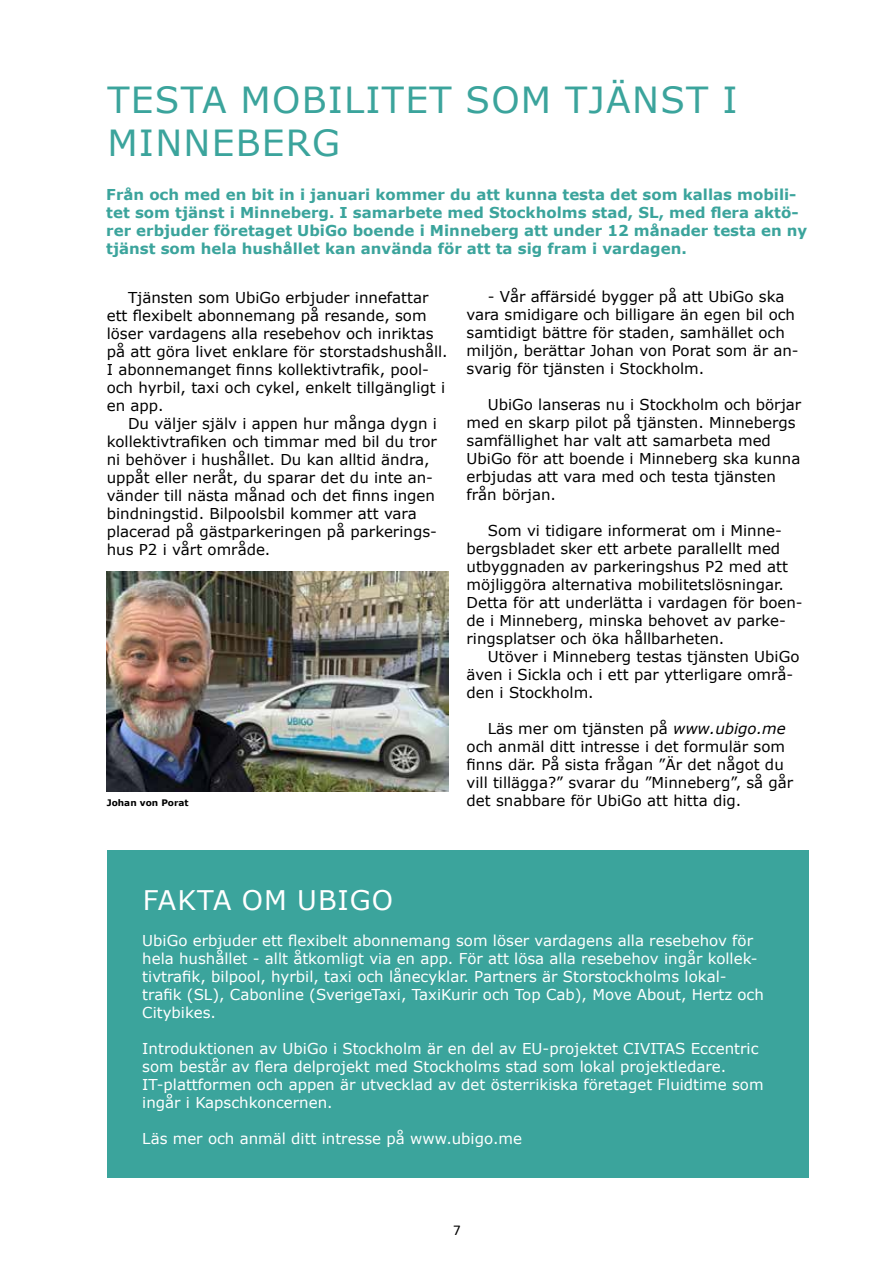
<style>
.page{position:relative;width:893px;height:1263px;background:#fff}
.page>*{position:absolute;margin:0;border:0;box-sizing:border-box;transform-origin:0 0}
.t1{font:36px/43.2px "Verdana";letter-spacing:.035em;color:#3ba49c}
.t2{font:27px "Verdana";letter-spacing:.035em;color:#fff}
.t3{font:15px/18px "Verdana";color:#000}
.t4{font:15px/18px "Verdana";color:#fff}
.t5{font:700 15px/18px "Verdana";color:#3ba49c}
.t6{font:15px "Calibri";color:#000}
.t7{font:700 9px "Verdana";color:#000}
.s1{font-style:italic}
</style>
<div class="page">
<img style="left:107px;top:572px;width:341px;height:220px">
<div style="left:107px;top:851px;width:701px;height:327px;background:#3ba49c"></div>
<h1 class="t1" style="left:107px;top:78px;width:632px">TESTA MOBILITET SOM TJÄNST I<br>MINNEBERG</h1>
<p class="t5" style="left:106px;top:186px;width:703px">Från och med en bit in i januari kommer du att kunna testa det som kallas mobili&shy;tet som tjänst i Minneberg. I samarbete med Stockholms stad, SL, med flera aktö&shy;rer erbjuder företaget UbiGo boende i Minneberg att under 12 månader testa en ny tjänst som hela hushållet kan använda för att ta sig fram i vardagen.</p>
<p class="t3" style="left:107px;top:288px;width:342px;text-indent:21px">Tjänsten som UbiGo erbjuder innefattar ett flexibelt abonnemang på resande, som löser vardagens alla resebehov och inriktas på att göra livet enklare för storstadshushåll.<br>I abonnemanget finns kollektivtrafik, pool&shy;och hyrbil, taxi och cykel, enkelt tillgängligt i en app.</p>
<p class="t3" style="left:107px;top:414px;width:332px;text-indent:21px">Du väljer själv i appen hur många dygn i kollektivtrafiken och timmar med bil du tror ni behöver i hushållet. Du kan alltid ändra, uppåt eller neråt, du sparar det du inte an&shy;vänder till nästa månad och det finns ingen bindningstid. Bilpoolsbil kommer att vara placerad på gästparkeringen på parkerings&shy;hus P2 i vårt område.</p>
<p class="t3" style="left:467px;top:287px;width:334px;text-indent:21px">- Vår affärsidé bygger på att UbiGo ska vara smidigare och billigare än egen bil och samtidigt bättre för staden, samhället och miljön, berättar Johan von Porat som är an&shy;svarig för tjänsten i Stockholm.</p>
<p class="t3" style="left:467px;top:395px;width:336px;text-indent:21px">UbiGo lanseras nu i Stockholm och börjar med en skarp pilot på tjänsten. Minnebergs samfällighet har valt att samarbeta med UbiGo för att boende i Minneberg ska kunna erbjudas att vara med och testa tjänsten från början.</p>
<p class="t3" style="left:467px;top:521px;width:338px;text-indent:21px">Som vi tidigare informerat om i Minne&shy;bergsbladet sker ett arbete parallellt med utbyggnaden av parkeringshus P2 med att möjliggöra alternativa mobilitetslösningar.<br>Detta för att underlätta i vardagen för boen&shy;de i Minneberg, minska behovet av parke&shy;ringsplatser och öka hållbarheten.</p>
<p class="t3" style="left:467px;top:647px;width:334px;text-indent:21px">Utöver i Minneberg testas tjänsten UbiGo även i Sickla och i ett par ytterligare områ&shy;den i Stockholm.</p>
<p class="t3" style="left:467px;top:719px;width:328px;text-indent:21px">Läs mer om tjänsten på <span class="s1">www.ubigo.me </span>och anmäl ditt intresse i det formulär som finns där. På sista frågan ”Är det något du vill tillägga?” svarar du ”Minneberg”, så går det snabbare för UbiGo att hitta dig.</p>
<p class="t7" style="left:107px;top:796px;width:83px">Johan von Porat</p>
<h2 class="t2" style="left:143px;top:881px;width:252px">FAKTA OM UBIGO</h2>
<p class="t4" style="left:142px;top:931px;width:623px">UbiGo erbjuder ett flexibelt abonnemang som löser vardagens alla resebehov för hela hushållet - allt åtkomligt via en app. För att lösa alla resebehov ingår kollek&shy;tivtrafik, bilpool, hyrbil, taxi och lånecyklar. Partners är Storstockholms lokal&shy;trafik (SL), Cabonline (SverigeTaxi, TaxiKurir och Top Cab), Move About, Hertz och Citybikes.</p>
<p class="t4" style="left:142px;top:1039px;width:623px">Introduktionen av UbiGo i Stockholm är en del av EU-projektet CIVITAS Eccentric som består av flera delprojekt med Stockholms stad som lokal projektledare.<br>IT-plattformen och appen är utvecklad av det österrikiska företaget Fluidtime som ingår i Kapschkoncernen.</p>
<p class="t4" style="left:142px;top:1129px;width:381px">Läs mer och anmäl ditt intresse på www.ubigo.me</p>
<p class="t6" style="left:453px;top:1219px;width:9px">7</p>
</div>
